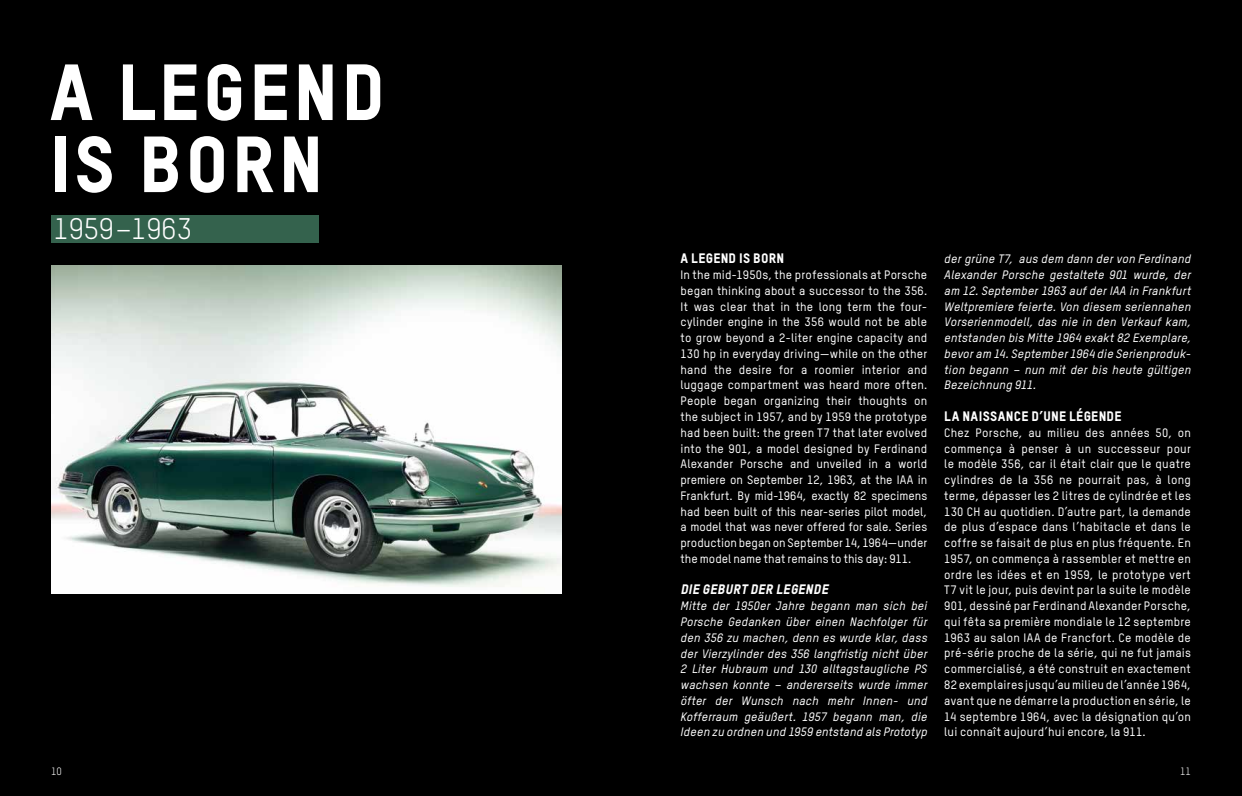
<style>
.page{position:relative;width:1242px;height:796px;background:#fff}
.page>*{position:absolute;margin:0;border:0;box-sizing:border-box;transform-origin:0 0}
.t1{font:78px/72px "TSTAR Headline";letter-spacing:.04em;color:#fff}
.t2{font:29.25px "TSTAR";color:#fff}
.t3{font:13.5px "TSTAR Headline";letter-spacing:.02em;color:#fff}
.t4{font:italic 13.5px "TSTAR Headline";color:#fff}
.t5{font:500 12px/15.8px "TSTAR";letter-spacing:.015em;color:#fff;text-align:justify}
.t6{font:italic 500 12px/15.8px "TSTARPRO";letter-spacing:.015em;color:#fff;text-align:justify}
.t7{font:10.5px "TSTAR";color:#fff}
</style>
<div class="page">
<div style="left:0;top:0;width:1242px;height:795px;background:#000"></div>
<img style="left:51px;top:265px;width:510px;height:328px">
<div style="left:51px;top:215px;width:267px;height:28px;background:#34624d"></div>
<h1 class="t1" style="left:49px;top:55px;width:337px">A LEGEND<br>IS BORN</h1>
<h2 class="t2" style="left:53px;top:211px;width:140px">1959–1963</h2>
<p class="t3" style="left:680px;top:250px;width:105px">A LEGEND IS BORN</p>
<p class="t5" style="left:680px;top:267px;width:248px">In the mid-1950s, the professionals at Porsche began thinking about a successor to the 356.<br>It was clear that in the long term the four&shy;cylinder engine in the 356 would not be able to grow beyond a 2-liter engine capacity and 130 hp in everyday driving—while on the other hand the desire for a roomier interior and luggage compartment was heard more often.<br>People began organizing their thoughts on the subject in 1957, and by 1959 the prototype had been built: the green T7 that later evolved into the 901, a model designed by Ferdinand Alexander Porsche and unveiled in a world premiere on September 12, 1963, at the IAA in Frankfurt. By mid-1964, exactly 82 specimens had been built of this near-series pilot model, a model that was never offered for sale. Series production began on September 14, 1964—under the model name that remains to this day: 911.</p>
<p class="t4" style="left:680px;top:581px;width:152px">DIE GEBURT DER LEGENDE</p>
<p class="t6" style="left:680px;top:597px;width:248px">Mitte der 1950er Jahre begann man sich bei Porsche Gedanken über einen Nachfolger für den 356 zu machen, denn es wurde klar, dass der Vierzylinder des 356 langfristig nicht über 2 Liter Hubraum und 130 alltagstaugliche PS wachsen konnte – andererseits wurde immer öfter der Wunsch nach mehr Innen- und Kofferraum geäußert. 1957 begann man, die Ideen zu ordnen und 1959 entstand als Prototyp</p>
<p class="t6" style="left:944px;top:251px;width:248px;text-align:left">der grüne T7, aus dem dann der von Ferdinand Alexander Porsche gestaltete 901 wurde, der am 12. September 1963 auf der IAA in Frankfurt Weltpremiere feierte. Von diesem seriennahen Vorserienmodell, das nie in den Verkauf kam, entstanden bis Mitte 1964 exakt 82 Exemplare, bevor am 14. September 1964 die Serienproduk&shy;tion begann – nun mit der bis heute gültigen Bezeichnung 911.</p>
<p class="t3" style="left:944px;top:408px;width:179px">LA NAISSANCE D’UNE LÉGENDE</p>
<p class="t5" style="left:944px;top:424px;width:248px">Chez Porsche, au milieu des années 50, on commença à penser à un successeur pour le modèle 356, car il était clair que le quatre cylindres de la 356 ne pourrait pas, à long terme, dépasser les 2 litres de cylindrée et les 130 CH au quotidien. D’autre part, la demande de plus d’espace dans l’habitacle et dans le coffre se faisait de plus en plus fréquente. En 1957, on commença à rassembler et mettre en ordre les idées et en 1959, le prototype vert T7 vit le jour, puis devint par la suite le modèle 901, dessiné par Ferdinand Alexander Porsche, qui fêta sa première mondiale le 12 septembre 1963 au salon IAA de Francfort. Ce modèle de pré-série proche de la série, qui ne fut jamais commercialisé, a été construit en exactement 82 exemplaires jusqu’au milieu de l’année 1964, avant que ne démarre la production en série, le 14 septembre 1964, avec la désignation qu’on lui connaît aujourd’hui encore, la 911.</p>
<p class="t7" style="left:51px;top:764px;width:12px">10</p>
<p class="t7" style="left:1180px;top:764px;width:12px">11</p>
</div>
